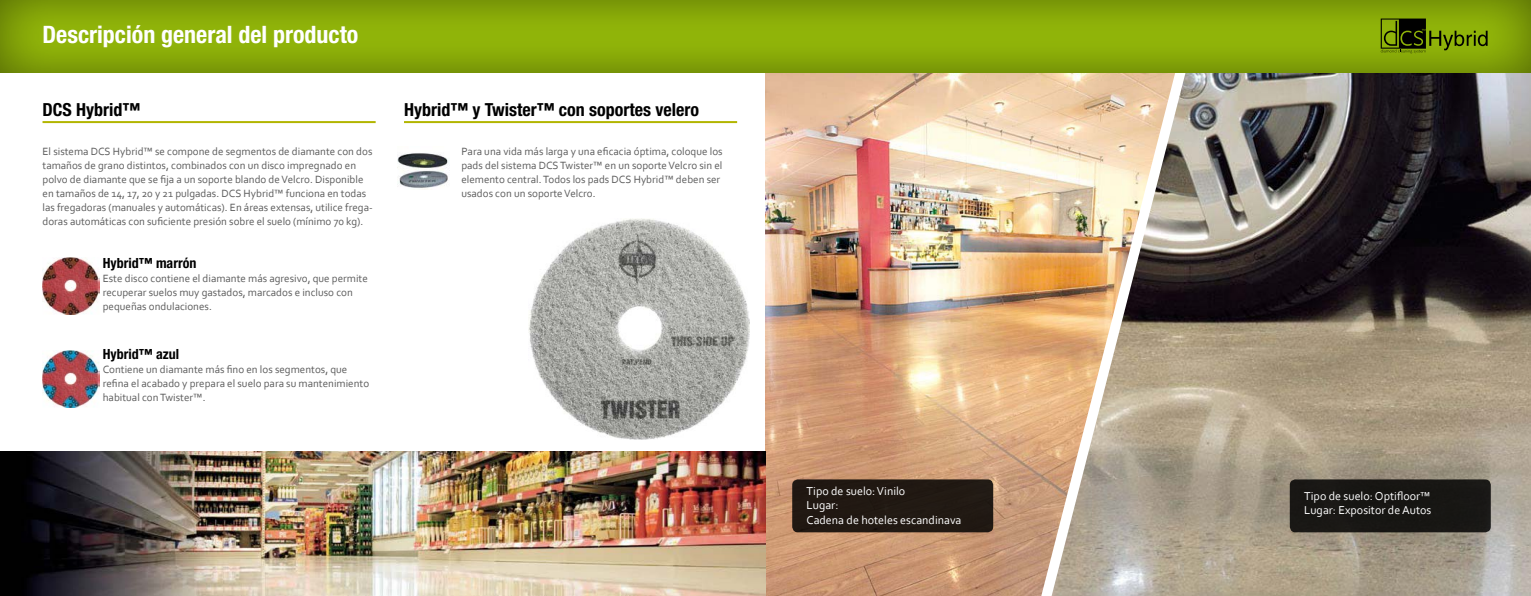
<style>
.page{position:relative;width:1531px;height:596px;background:#fff}
.page>*{position:absolute;margin:0;border:0;box-sizing:border-box;transform-origin:0 0}
.t1{font:700 condensed 24px "Helvetica Neue";color:#fff}
.t2{font:700 condensed 18px "Helvetica Neue";color:#000}
.t3{font:700 condensed 14px "Helvetica Neue";color:#000}
.t4{font:12px/14.4px "Corbel";color:#fff}
.t5{font:11px/14px "Corbel";color:#5c5c5c}
</style>
<div class="page">
<img style="left:765px;top:73px;width:263px;height:522px">
<img style="left:1214px;top:73px;width:317px;height:522px">
<img style="left:1028px;top:73px;width:186px;height:522px">
<img style="left:0;top:451px;width:765px;height:144px">
<img style="left:529px;top:218px;width:221px;height:221px">
<div style="left:0;top:0;width:1531px;height:73px;background:#000;opacity:.49"></div>
<hr style="left:43px;top:121px;width:333px;height:2px;background:#b2b500">
<hr style="left:404px;top:121px;width:333px;height:2px;background:#b2b500">
<img style="left:43px;top:257px;width:56px;height:57px">
<img style="left:43px;top:350px;width:56px;height:57px">
<img style="left:398px;top:153px;width:51px;height:35px">
<div style="left:1290px;top:479px;width:201px;height:53px;background:#181614;border-radius:6px"></div>
<div style="left:792px;top:479px;width:201px;height:53px;background:#211912;border-radius:6px"></div>
<svg style="left:1380px;top:19px;width:107px;height:34px;background:#5f7705"></svg>
<h1 class="t1" style="left:43px;top:20px;width:317px">Descripción general del producto</h1>
<h2 class="t2" style="left:43px;top:98px;width:99px">DCS Hybrid™</h2>
<h2 class="t2" style="left:404px;top:98px;width:297px">Hybrid™ y Twister™ con soportes velero</h2>
<p class="t5" style="left:43px;top:144px;width:332px">El sistema DCS Hybrid™ se compone de segmentos de diamante con dos tamaños de grano distintos, combinados con un disco impregnado en polvo de diamante que se fija a un soporte blando de Velcro. Disponible en tamaños de 14, 17, 20 y 21 pulgadas. DCS Hybrid™ funciona en todas las fregadoras (manuales y automáticas). En áreas extensas, utilice frega&shy;doras automáticas con suficiente presión sobre el suelo (mínimo 70 kg).</p>
<p class="t3" style="left:103px;top:255px;width:95px">Hybrid™ marrón</p>
<p class="t5" style="left:103px;top:271px;width:267px">Este disco contiene el diamante más agresivo, que permite recuperar suelos muy gastados, marcados e incluso con pequeñas ondulaciones.</p>
<p class="t3" style="left:103px;top:345px;width:78px">Hybrid™ azul</p>
<p class="t5" style="left:103px;top:362px;width:268px">Contiene un diamante más fino en los segmentos, que refina el acabado y prepara el suelo para su mantenimiento habitual con Twister™.</p>
<p class="t5" style="left:461px;top:144px;width:263px">Para una vida más larga y una eficacia óptima, coloque los pads del sistema DCS Twister™ en un soporte Velcro sin el elemento central. Todos los pads DCS Hybrid™ deben ser usados con un soporte Velcro.</p>
<p class="t4" style="left:806px;top:483px;width:156px">Tipo de suelo: Vinilo<br>Lugar:<br>Cadena de hoteles escandinava</p>
<p class="t4" style="left:1304px;top:488px;width:129px">Tipo de suelo: Optifloor™<br>Lugar: Expositor de Autos</p>
</div>
